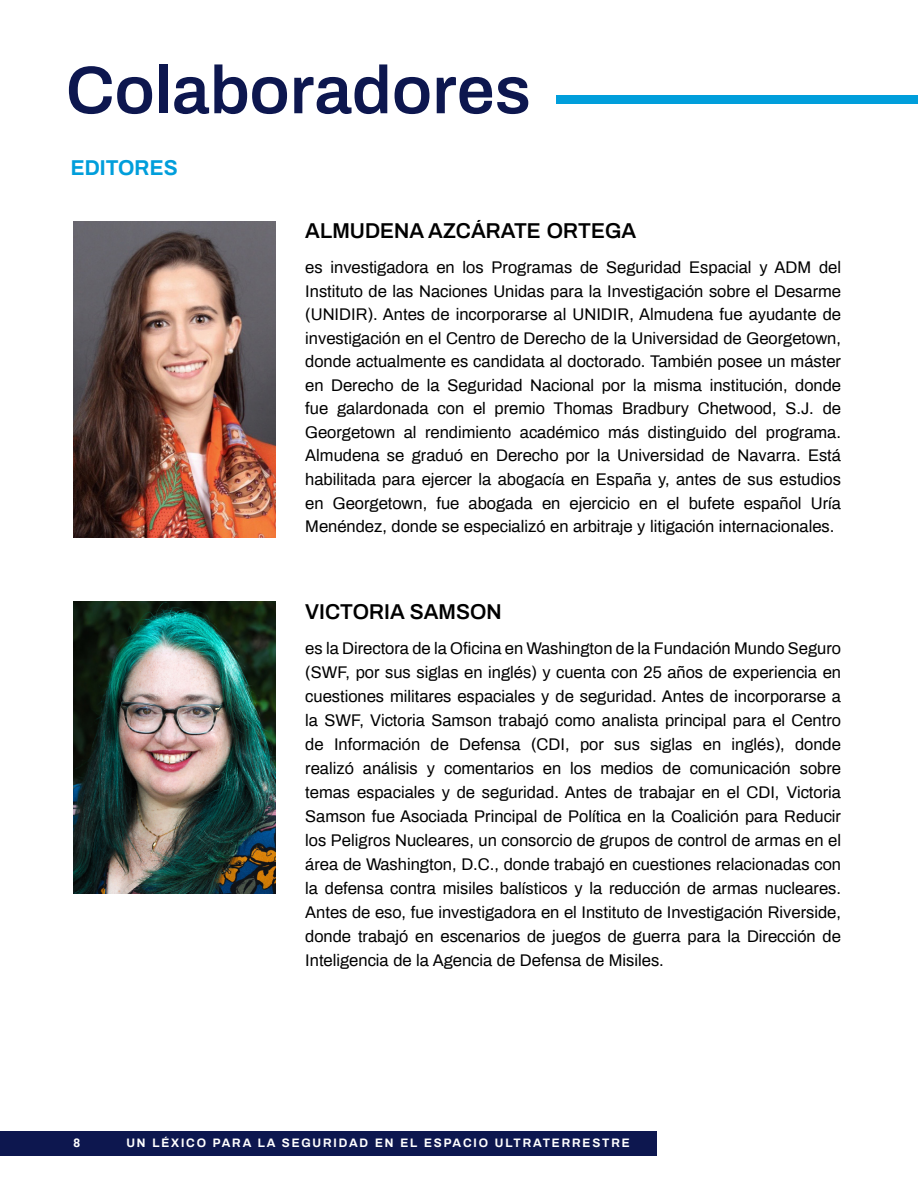
<style>
.page{position:relative;width:918px;height:1188px;background:#fff}
.page>*{position:absolute;margin:0;border:0;box-sizing:border-box;transform-origin:0 0}
.t1{font:600 67.5px "Archivo";color:#0d174f}
.t2{font:600 21px "Archivo";color:#000}
.t3{font:700 21px "Archivo";color:#009edb}
.t4{font:16.5px/24px "Archivo";color:#000;text-align:justify}
.t5{font:700 12px "Archivo";letter-spacing:.15em;color:#fff}
</style>
<div class="page">
<div style="left:0;top:1131px;width:657px;height:25px;background:#0d174f"></div>
<img style="left:73px;top:221px;width:202px;height:316px">
<img style="left:73px;top:602px;width:202px;height:292px">
<div style="left:556px;top:95px;width:362px;height:9px;background:#009edb"></div>
<h1 class="t1" style="left:66px;top:40px;width:466px">Colaboradores</h1>
<p class="t3" style="left:71px;top:152px;width:108px">EDITORES</p>
<p class="t2" style="left:305px;top:216px;width:332px">ALMUDENA AZCÁRATE ORTEGA</p>
<p class="t4" style="left:305px;top:255px;width:537px;line-height:23.5px">es investigadora en los Programas de Seguridad Espacial y ADM del Instituto de las Naciones Unidas para la Investigación sobre el Desarme (UNIDIR). Antes de incorporarse al UNIDIR, Almudena fue ayudante de investigación en el Centro de Derecho de la Universidad de Georgetown, donde actualmente es candidata al doctorado. También posee un máster en Derecho de la Seguridad Nacional por la misma institución, donde fue galardonada con el premio Thomas Bradbury Chetwood, S.J. de Georgetown al rendimiento académico más distinguido del programa.<br>Almudena se graduó en Derecho por la Universidad de Navarra. Está habilitada para ejercer la abogacía en España y, antes de sus estudios en Georgetown, fue abogada en ejercicio en el bufete español Uría Menéndez, donde se especializó en arbitraje y litigación internacionales.</p>
<p class="t2" style="left:305px;top:596px;width:198px">VICTORIA SAMSON</p>
<p class="t4" style="left:305px;top:635px;width:537px">es la Directora de la Oficina en Washington de la Fundación Mundo Seguro (SWF, por sus siglas en inglés) y cuenta con 25 años de experiencia en cuestiones militares espaciales y de seguridad. Antes de incorporarse a la SWF, Victoria Samson trabajó como analista principal para el Centro de Información de Defensa (CDI, por sus siglas en inglés), donde realizó análisis y comentarios en los medios de comunicación sobre temas espaciales y de seguridad. Antes de trabajar en el CDI, Victoria Samson fue Asociada Principal de Política en la Coalición para Reducir los Peligros Nucleares, un consorcio de grupos de control de armas en el área de Washington, D.C., donde trabajó en cuestiones relacionadas con la defensa contra misiles balísticos y la reducción de armas nucleares.<br>Antes de eso, fue investigadora en el Instituto de Investigación Riverside, donde trabajó en escenarios de juegos de guerra para la Dirección de Inteligencia de la Agencia de Defensa de Misiles.</p>
<p class="t5" style="left:73px;top:1135px;width:8px">8</p>
<p class="t5" style="left:126px;top:1135px;width:505px">UN LÉXICO PARA LA SEGURIDAD EN EL ESPACIO ULTRATERRESTRE</p>
</div>
